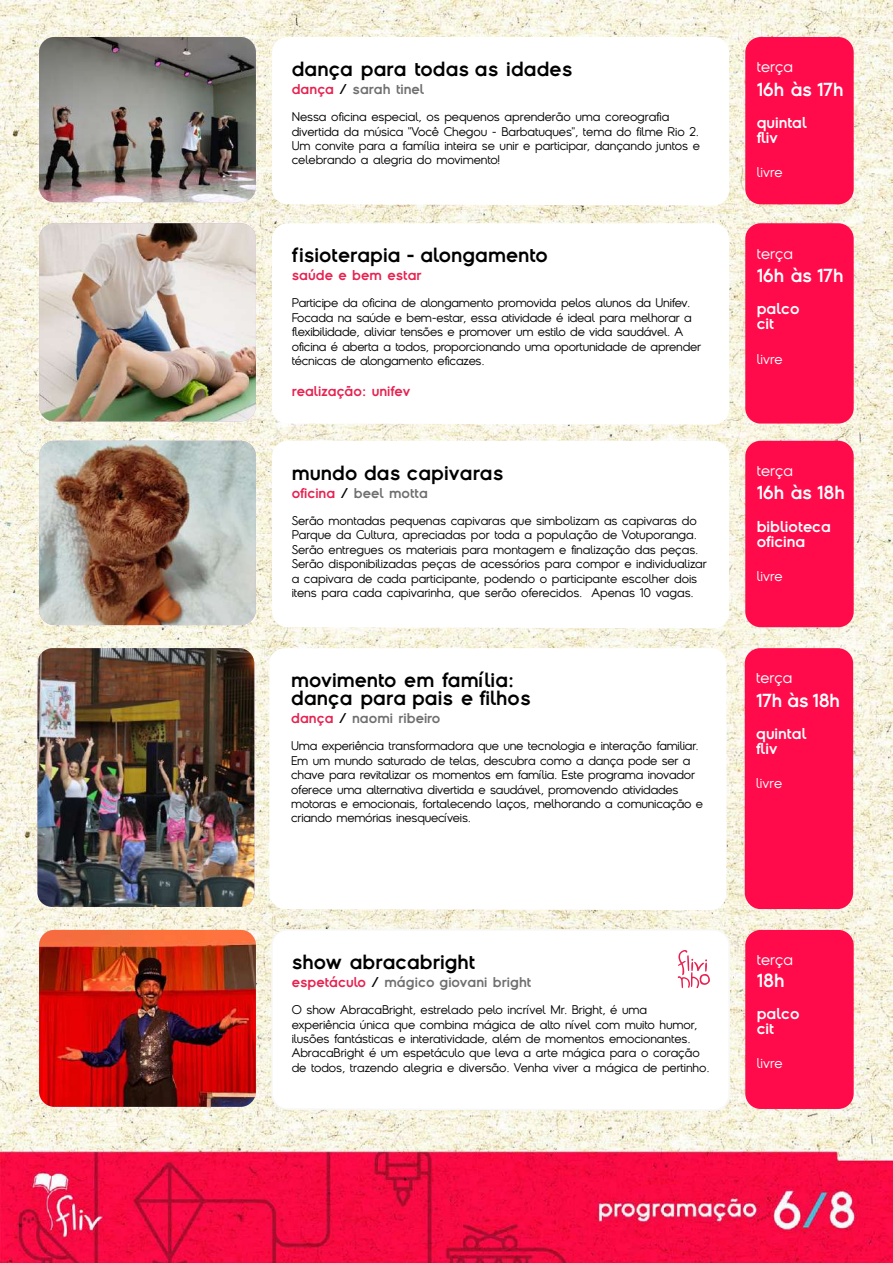
<style>
.page{position:relative;width:893px;height:1263px;background:#fff}
.page>*{position:absolute;margin:0;border:0;box-sizing:border-box;transform-origin:0 0}
.t1{font:700 19.5px/18px "Sklow";color:#000}
.t2{font:700 18px "Sklow";letter-spacing:-.02em;color:#fff}
.t3{font:700 15px/15px "Sklow";color:#fff}
.t4{font:15px "Sklow";color:#fff}
.t5{font:700 13.5px "Sklow";color:#706f6f}
.t6{font:700 13.5px "Sklow";color:#e62250}
.t7{font:13.5px "Sklow";color:#fff}
.t8{font:12px/14.4px "Sklow";letter-spacing:-.01em;color:#000}
.s1{color:#e62250}
.s2{color:#000}
</style>
<div class="page">
<img style="left:0;top:0;width:893px;height:1263px">
<img style="left:39px;top:37px;width:217px;height:165px">
<div style="left:745px;top:37px;width:109px;height:167px;background:#ff0b4b;border-radius:15px"></div>
<svg style="left:272px;top:37px;width:457px;height:168px"></svg>
<img style="left:39px;top:441px;width:217px;height:184px">
<div style="left:745px;top:441px;width:109px;height:186px;background:#ff0b4b;border-radius:15px"></div>
<svg style="left:272px;top:441px;width:457px;height:187px"></svg>
<img style="left:39px;top:223px;width:217px;height:198px">
<div style="left:745px;top:223px;width:109px;height:201px;background:#ff0b4b;border-radius:15px"></div>
<svg style="left:272px;top:223px;width:457px;height:202px"></svg>
<img style="left:37px;top:648px;width:217px;height:259px">
<div style="left:745px;top:648px;width:108px;height:261px;background:#ff0b4b;border-radius:16px"></div>
<svg style="left:269px;top:648px;width:457px;height:262px"></svg>
<img style="left:39px;top:930px;width:217px;height:177px">
<div style="left:745px;top:930px;width:109px;height:179px;background:#ff0b4b;border-radius:15px"></div>
<svg style="left:271px;top:928px;width:460px;height:183px"></svg>
<svg style="left:678px;top:950px;width:33px;height:38px"></svg>
<h1 class="t1" style="left:292px;top:59px;width:282px">dança para todas as idades</h1>
<p class="t5" style="left:292px;top:80px;width:134px"><span class="s1">dança</span> <span class="s2">/</span> sarah tinel</p>
<p class="t8" style="left:292px;top:109px;width:410px">Nessa oficina especial, os pequenos aprenderão uma coreografia divertida da música "Você Chegou - Barbatuques", tema do filme Rio 2.<br>Um convite para a família inteira se unir e participar, dançando juntos e celebrando a alegria do movimento!</p>
<h1 class="t1" style="left:292px;top:246px;width:257px">fisioterapia - alongamento</h1>
<p class="t6" style="left:292px;top:266px;width:131px">saúde e bem estar</p>
<p class="t8" style="left:292px;top:295px;width:411px">Participe da oficina de alongamento promovida pelos alunos da Unifev.<br>Focada na saúde e bem-estar, essa atividade é ideal para melhorar a flexibilidade, aliviar tensões e promover um estilo de vida saudável. A oficina é aberta a todos, proporcionando uma oportunidade de aprender técnicas de alongamento eficazes.</p>
<p class="t6" style="left:292px;top:382px;width:120px">realização: unifev</p>
<h1 class="t1" style="left:292px;top:463px;width:213px">mundo das capivaras</h1>
<p class="t5" style="left:292px;top:484px;width:138px"><span class="s1">oficina</span> <span class="s2">/</span> beel motta</p>
<p class="t8" style="left:292px;top:513px;width:417px">Serão montadas pequenas capivaras que simbolizam as capivaras do Parque da Cultura, apreciadas por toda a população de Votuporanga.<br>Serão entregues os materiais para montagem e finalização das peças.<br>Serão disponibilizadas peças de acessórios para compor e individualizar a capivara de cada participante, podendo o participante escolher dois itens para cada capivarinha, que serão oferecidos. Apenas 10 vagas.</p>
<h1 class="t1" style="left:291px;top:671px;width:241px">movimento em família: dança para pais e filhos</h1>
<p class="t5" style="left:291px;top:709px;width:151px"><span class="s1">dança</span> <span class="s2">/</span> naomi ribeiro</p>
<p class="t8" style="left:291px;top:738px;width:413px">Uma experiência transformadora que une tecnologia e interação familiar.<br>Em um mundo saturado de telas, descubra como a dança pode ser a chave para revitalizar os momentos em família. Este programa inovador oferece uma alternativa divertida e saudável, promovendo atividades motoras e emocionais, fortalecendo laços, melhorando a comunicação e criando memórias inesquecíveis.</p>
<p class="t4" style="left:757px;top:56px;width:38px">terça</p>
<h2 class="t2" style="left:757px;top:77px;width:88px">16h às 17h</h2>
<p class="t3" style="left:757px;top:115px;width:52px">quintal fliv</p>
<p class="t7" style="left:757px;top:163px;width:27px">livre</p>
<p class="t4" style="left:757px;top:243px;width:38px">terça</p>
<h2 class="t2" style="left:757px;top:263px;width:88px">16h às 17h</h2>
<p class="t3" style="left:757px;top:301px;width:44px">palco cit</p>
<p class="t7" style="left:757px;top:349px;width:27px">livre</p>
<p class="t4" style="left:757px;top:460px;width:38px">terça</p>
<h2 class="t2" style="left:757px;top:481px;width:90px">16h às 18h</h2>
<p class="t3" style="left:757px;top:518px;width:76px">biblioteca oficina</p>
<p class="t7" style="left:757px;top:567px;width:27px">livre</p>
<p class="t4" style="left:756px;top:667px;width:38px">terça</p>
<h2 class="t2" style="left:756px;top:688px;width:85px">17h às 18h</h2>
<p class="t3" style="left:756px;top:726px;width:52px">quintal fliv</p>
<p class="t7" style="left:756px;top:774px;width:27px">livre</p>
<h1 class="t1" style="left:292px;top:952px;width:185px">show abracabright</h1>
<p class="t5" style="left:292px;top:973px;width:241px"><span class="s1">espetáculo</span> <span class="s2">/</span> mágico giovani bright</p>
<p class="t8" style="left:292px;top:1002px;width:419px">O show AbracaBright, estrelado pelo incrível Mr. Bright, é uma experiência única que combina mágica de alto nível com muito humor, ilusões fantásticas e interatividade, além de momentos emocionantes.<br>AbracaBright é um espetáculo que leva a arte mágica para o coração de todos, trazendo alegria e diversão. Venha viver a mágica de pertinho.</p>
<p class="t4" style="left:757px;top:949px;width:38px">terça</p>
<h2 class="t2" style="left:757px;top:968px;width:29px">18h</h2>
<p class="t3" style="left:757px;top:1006px;width:44px">palco cit</p>
<p class="t7" style="left:757px;top:1054px;width:27px">livre</p>
</div>
